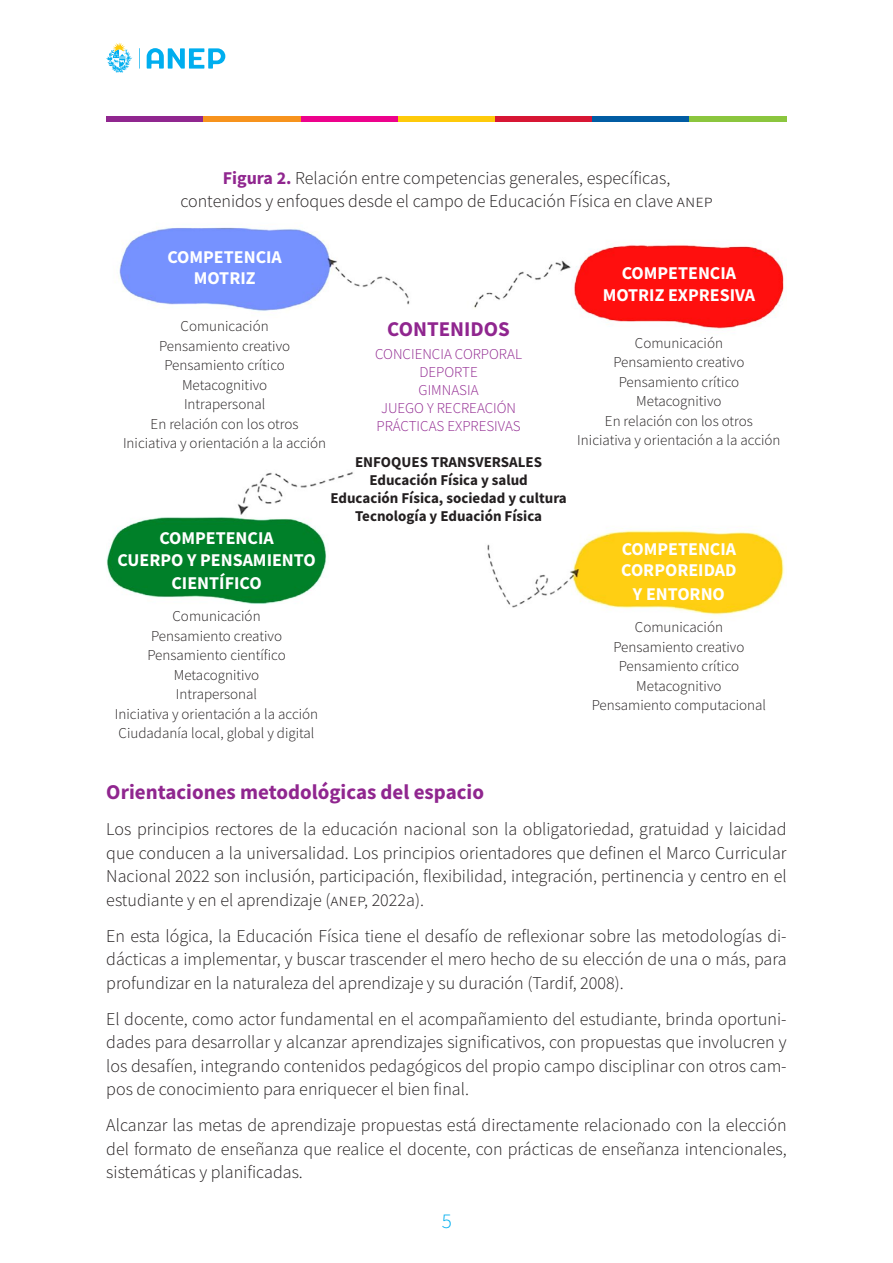
<style>
.page{position:relative;width:893px;height:1263px;background:#fff}
.page>*{position:absolute;margin:0;border:0;box-sizing:border-box;transform-origin:0 0}
.Heading_2{font:700 21px "Source Sans Pro";color:#90268f}
.t1{font:300 21px "Source Sans Pro";color:#00aeef}
.Figura{font:300 18px/23.4px "Source Sans Pro";color:#231f20;text-align:justify}
.t2{font:700 18px "Source Sans Pro";color:#fff}
.t3{font:300 15px "Source Sans Pro";color:#231f20}
.t4{font:700 15px "Source Sans Pro";color:#231f20}
.t5{font:300 15px "Source Sans Pro";color:#90268f}
.s1{font-weight:700;color:#90268f}
</style>
<div class="page">
<div style="left:398px;top:117px;width:97px;height:5px;background:#feca0a"></div>
<div style="left:301px;top:117px;width:97px;height:5px;background:#ed028c"></div>
<div style="left:495px;top:117px;width:97px;height:5px;background:#d71634"></div>
<div style="left:592px;top:117px;width:97px;height:5px;background:#015ca3"></div>
<div style="left:689px;top:117px;width:98px;height:5px;background:#8bc63e"></div>
<div style="left:106px;top:117px;width:97px;height:5px;background:#90268f"></div>
<div style="left:203px;top:117px;width:98px;height:5px;background:#f7931d"></div>
<svg style="left:139px;top:48px;width:86px;height:21px"></svg>
<svg style="left:106px;top:43px;width:26px;height:30px"></svg>
<img style="left:106px;top:227px;width:679px;height:389px">
<p class="Figura" style="left:180px;top:166px;width:534px;text-align:center"><span class="s1">Figura 2.</span> Relación entre competencias generales, específicas, contenidos y enfoques desde el campo de Educación Física en clave anep</p>
<p class="t2" style="left:167px;top:245px;width:116px">COMPETENCIA</p>
<p class="t2" style="left:194px;top:266px;width:63px">MOTRIZ</p>
<p class="t3" style="left:181px;top:317px;width:90px">Comunicación</p>
<p class="t3" style="left:159px;top:336px;width:133px">Pensamiento creativo</p>
<p class="t3" style="left:164px;top:356px;width:122px">Pensamiento crítico</p>
<p class="t3" style="left:182px;top:375px;width:87px">Metacognitivo</p>
<p class="t3" style="left:184px;top:395px;width:83px">Intrapersonal</p>
<p class="t3" style="left:151px;top:414px;width:150px">En relación con los otros</p>
<p class="t3" style="left:123px;top:434px;width:205px">Iniciativa y orientación a la acción</p>
<p class="Heading_2" style="left:387px;top:314px;width:124px">CONTENIDOS</p>
<p class="t5" style="left:375px;top:345px;width:148px">CONCIENCIA CORPORAL</p>
<p class="t5" style="left:419px;top:363px;width:60px">DEPORTE</p>
<p class="t5" style="left:419px;top:381px;width:61px">GIMNASIA</p>
<p class="t5" style="left:381px;top:399px;width:137px">JUEGO Y RECREACIÓN</p>
<p class="t5" style="left:376px;top:417px;width:146px">PRÁCTICAS EXPRESIVAS</p>
<p class="t4" style="left:355px;top:452px;width:189px">ENFOQUES TRANSVERSALES</p>
<p class="t4" style="left:369px;top:470px;width:160px">Educación Física y salud</p>
<p class="t4" style="left:330px;top:488px;width:238px">Educación Física, sociedad y cultura</p>
<p class="t4" style="left:355px;top:506px;width:189px">Tecnología y Eduación Física</p>
<p class="t2" style="left:159px;top:526px;width:116px">COMPETENCIA</p>
<p class="t2" style="left:117px;top:548px;width:200px">CUERPO Y PENSAMIENTO</p>
<p class="t2" style="left:172px;top:571px;width:92px">CIENTÍFICO</p>
<p class="t3" style="left:172px;top:607px;width:90px">Comunicación</p>
<p class="t3" style="left:151px;top:627px;width:133px">Pensamiento creativo</p>
<p class="t3" style="left:147px;top:646px;width:140px">Pensamiento científico</p>
<p class="t3" style="left:174px;top:666px;width:87px">Metacognitivo</p>
<p class="t3" style="left:176px;top:685px;width:83px">Intrapersonal</p>
<p class="t3" style="left:115px;top:705px;width:205px">Iniciativa y orientación a la acción</p>
<p class="t3" style="left:119px;top:724px;width:197px">Ciudadanía local, global y digital</p>
<p class="t2" style="left:622px;top:261px;width:116px">COMPETENCIA</p>
<p class="t2" style="left:603px;top:283px;width:154px">MOTRIZ EXPRESIVA</p>
<p class="t3" style="left:635px;top:333px;width:90px">Comunicación</p>
<p class="t3" style="left:613px;top:353px;width:133px">Pensamiento creativo</p>
<p class="t3" style="left:619px;top:372px;width:122px">Pensamiento crítico</p>
<p class="t3" style="left:636px;top:392px;width:87px">Metacognitivo</p>
<p class="t3" style="left:605px;top:411px;width:150px">En relación con los otros</p>
<p class="t3" style="left:577px;top:431px;width:205px">Iniciativa y orientación a la acción</p>
<p class="t2" style="left:622px;top:537px;width:116px">COMPETENCIA</p>
<p class="t2" style="left:621px;top:558px;width:117px">CORPOREIDAD</p>
<p class="t2" style="left:633px;top:582px;width:94px">Y ENTORNO</p>
<p class="t3" style="left:635px;top:618px;width:90px">Comunicación</p>
<p class="t3" style="left:613px;top:637px;width:133px">Pensamiento creativo</p>
<p class="t3" style="left:619px;top:657px;width:122px">Pensamiento crítico</p>
<p class="t3" style="left:636px;top:676px;width:87px">Metacognitivo</p>
<p class="t3" style="left:592px;top:696px;width:176px">Pensamiento computacional</p>
<p class="Heading_2" style="left:106px;top:778px;width:379px">Orientaciones metodológicas del espacio</p>
<p class="Figura" style="left:106px;top:818px;width:682px">Los principios rectores de la educación nacional son la obligatoriedad, gratuidad y laicidad que conducen a la universalidad. Los principios orientadores que definen el Marco Curricular Nacional 2022 son inclusión, participación, flexibilidad, integración, pertinencia y centro en el estudiante y en el aprendizaje (anep, 2022a).</p>
<p class="Figura" style="left:106px;top:924px;width:682px">En esta lógica, la Educación Física tiene el desafío de reflexionar sobre las metodologías di&shy;dácticas a implementar, y buscar trascender el mero hecho de su elección de una o más, para profundizar en la naturaleza del aprendizaje y su duración (Tardif, 2008).</p>
<p class="Figura" style="left:106px;top:1007px;width:682px">El docente, como actor fundamental en el acompañamiento del estudiante, brinda oportuni&shy;dades para desarrollar y alcanzar aprendizajes significativos, con propuestas que involucren y los desafíen, integrando contenidos pedagógicos del propio campo disciplinar con otros cam&shy;pos de conocimiento para enriquecer el bien final.</p>
<p class="Figura" style="left:106px;top:1113px;width:682px">Alcanzar las metas de aprendizaje propuestas está directamente relacionado con la elección del formato de enseñanza que realice el docente, con prácticas de enseñanza intencionales, sistemáticas y planificadas.</p>
<p class="t1" style="left:442px;top:1208px;width:12px">5</p>
</div>
